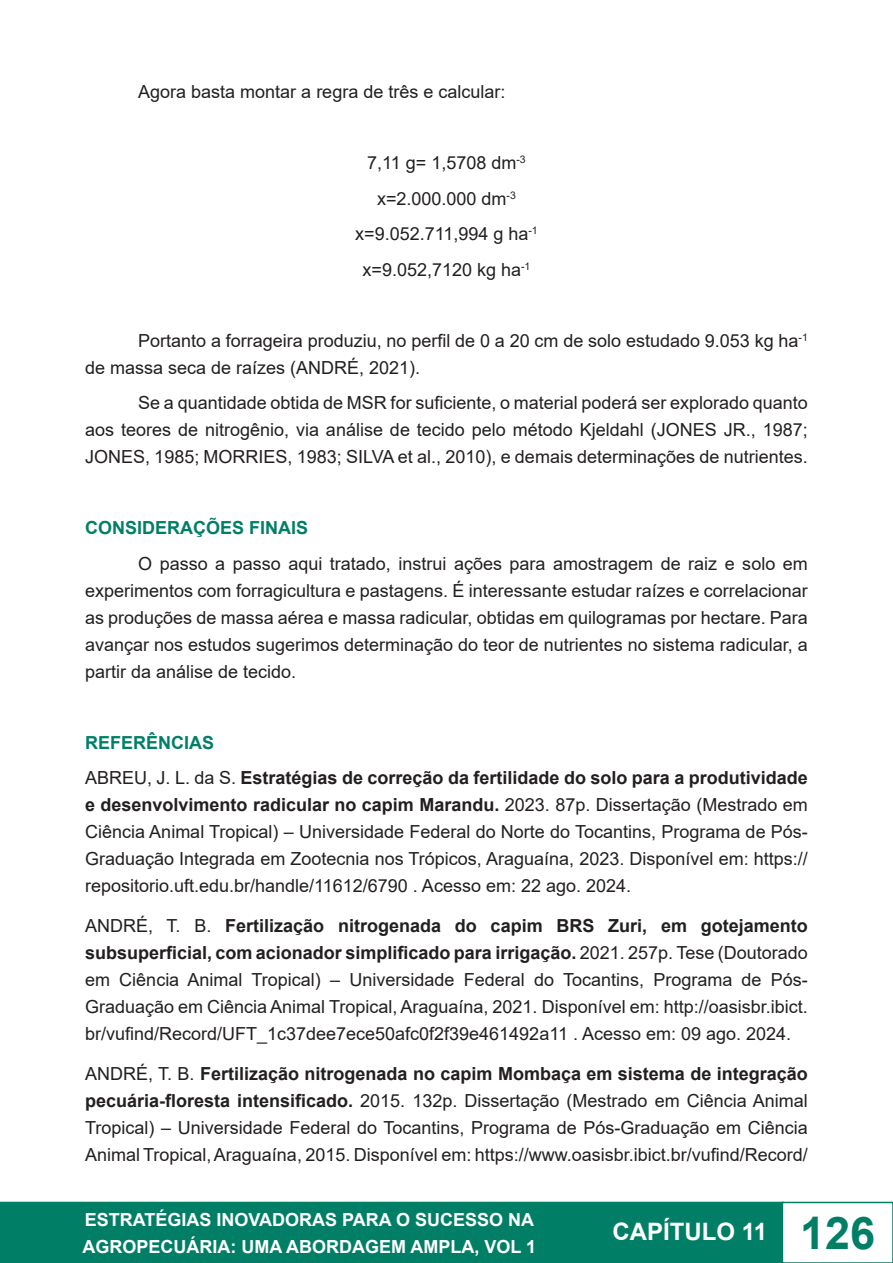
<style>
.page{position:relative;width:893px;height:1263px;background:#fff}
.page>*{position:absolute;margin:0;border:0;box-sizing:border-box;transform-origin:0 0}
.t1{font:700 24px "Arial";color:#fff}
.t2{font:18px/27px "Arial";color:#231f20;text-align:justify}
.t3{font:700 18px/27px "Arial";color:#fff}
.t4{font:700 18px "Arial";color:#007f66}
.s1{font-weight:700}
.s2{font-size:45px;color:#007f66}
</style>
<div class="page">
<div style="left:1px;top:1202px;width:782px;height:60px;background:#007f66"></div>
<div style="left:0;top:1202px;width:784px;height:61px;border:2px solid #007f66"></div>
<div style="left:782px;top:1202px;width:111px;height:61px;border:2px solid #007f66"></div>
<p class="t2" style="left:138px;top:78px;width:369px">Agora basta montar a regra de três e calcular:</p>
<p class="t2" style="left:367px;top:149px;width:160px">7,11 g= 1,5708 dm<sup>-3</sup></p>
<p class="t2" style="left:377px;top:185px;width:140px">x=2.000.000 dm<sup>-3</sup></p>
<p class="t2" style="left:355px;top:220px;width:184px">x=9.052.711,994 g ha<sup>-1</sup></p>
<p class="t2" style="left:362px;top:256px;width:169px">x=9.052,7120 kg ha<sup>-1</sup></p>
<p class="t2" style="left:85px;top:327px;width:724px;text-indent:53px">Portanto a forrageira produziu, no perfil de 0 a 20 cm de solo estudado 9.053 kg ha<sup>-1 </sup>de massa seca de raízes (ANDRÉ, 2021).</p>
<p class="t2" style="left:85px;top:389px;width:724px;text-indent:53px">Se a quantidade obtida de MSR for suficiente, o material poderá ser explorado quanto aos teores de nitrogênio, via análise de tecido pelo método Kjeldahl (JONES JR., 1987; JONES, 1985; MORRIES, 1983; SILVA et al., 2010), e demais determinações de nutrientes.</p>
<p class="t4" style="left:85px;top:515px;width:225px">CONSIDERAÇÕES FINAIS</p>
<p class="t2" style="left:85px;top:550px;width:724px;text-indent:53px">O passo a passo aqui tratado, instrui ações para amostragem de raiz e solo em experimentos com forragicultura e pastagens. É interessante estudar raízes e correlacionar as produções de massa aérea e massa radicular, obtidas em quilogramas por hectare. Para avançar nos estudos sugerimos determinação do teor de nutrientes no sistema radicular, a partir da análise de tecido.</p>
<p class="t4" style="left:85px;top:730px;width:131px">REFERÊNCIAS</p>
<p class="t2" style="left:85px;top:764px;width:724px">ABREU, J. L. da S. <span class="s1">Estratégias de correção da fertilidade do solo para a produtividade e desenvolvimento radicular no capim Marandu.</span> 2023. 87p. Dissertação (Mestrado em Ciência Animal Tropical) – Universidade Federal do Norte do Tocantins, Programa de Pós-Graduação Integrada em Zootecnia nos Trópicos, Araguaína, 2023. Disponível em: https:// repositorio.uft.edu.br/handle/11612/6790 . Acesso em: 22 ago. 2024.</p>
<p class="t2" style="left:85px;top:912px;width:724px">ANDRÉ, T. B. <span class="s1">Fertilização nitrogenada do capim BRS Zuri, em gotejamento subsuperficial, com acionador simplificado para irrigação.</span> 2021. 257p. Tese (Doutorado em Ciência Animal Tropical) – Universidade Federal do Tocantins, Programa de Pós-Graduação em Ciência Animal Tropical, Araguaína, 2021. Disponível em: http://oasisbr.ibict. br/vufind/Record/UFT_1c37dee7ece50afc0f2f39e461492a11 . Acesso em: 09 ago. 2024.</p>
<p class="t2" style="left:85px;top:1060px;width:724px">ANDRÉ, T. B. <span class="s1">Fertilização nitrogenada no capim Mombaça em sistema de integração pecuária-floresta intensificado.</span> 2015. 132p. Dissertação (Mestrado em Ciência Animal Tropical) – Universidade Federal do Tocantins, Programa de Pós-Graduação em Ciência Animal Tropical, Araguaína, 2015. Disponível em: https://www.oasisbr.ibict.br/vufind/Record/</p>
<p class="t3" style="left:82px;top:1206px;width:455px">ESTRATÉGIAS INOVADORAS PARA O SUCESSO NA<br>AGROPECUÁRIA: UMA ABORDAGEM AMPLA, VOL 1</p>
<h1 class="t1" style="left:612px;top:1215px;width:264px">CAPÍTULO 11 <span class="s2">126</span></h1>
</div>
